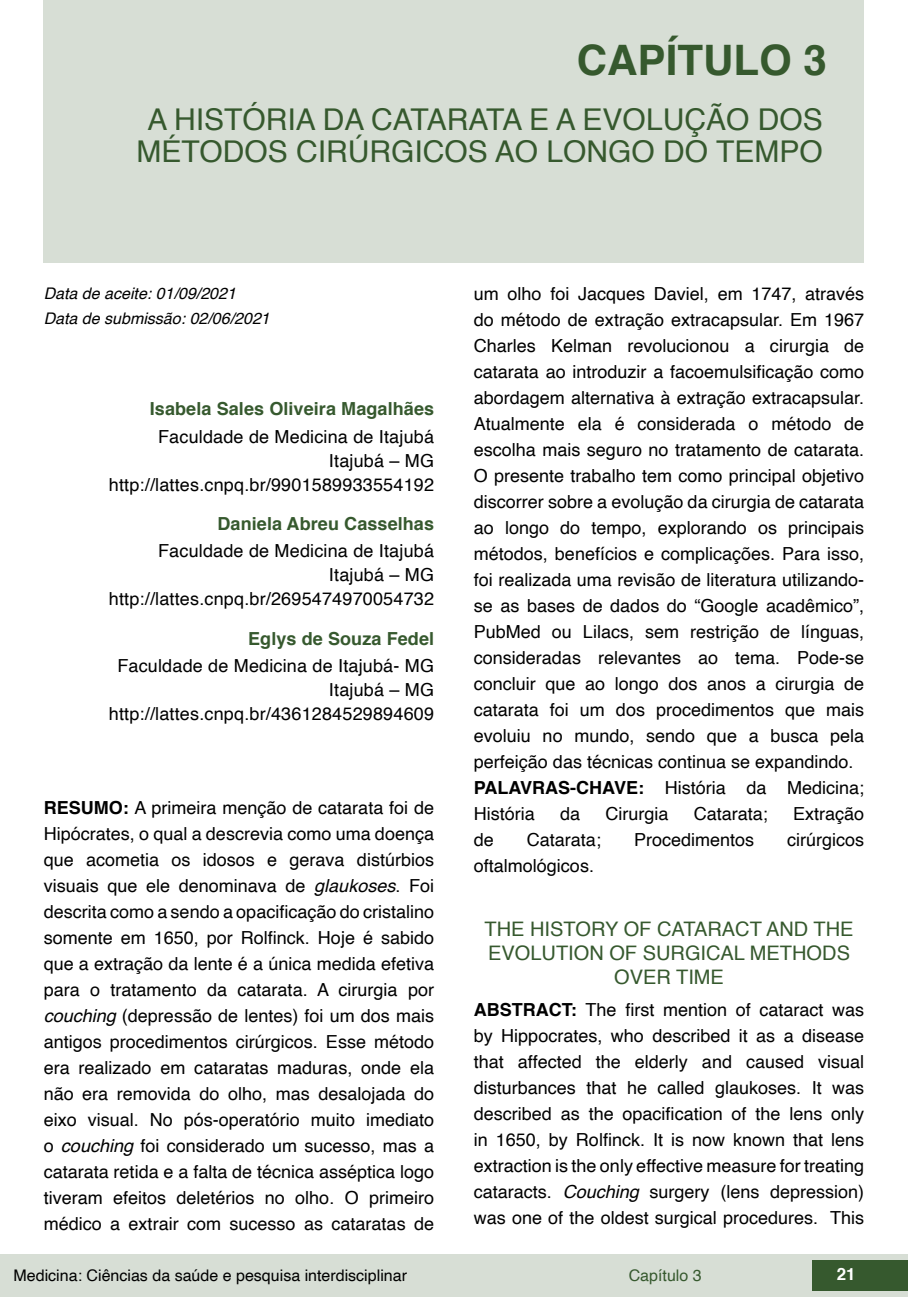
<style>
.page{position:relative;width:908px;height:1304px;background:#fff}
.page>*{position:absolute;margin:0;border:0;box-sizing:border-box;transform-origin:0 0}
.t1{font:700 42px "Helvetica";color:#36592e}
.t2{font:30px/32px "Helvetica";color:#36592e;text-align:center}
.t3{font:20px/24px "Helvetica";color:#36592e;text-align:center}
.t4{font:18px/26px "Helvetica";color:#000;text-align:right}
.t5{font:700 18px "Helvetica";letter-spacing:.005em;color:#36592e}
.t6{font:700 16.8px "Helvetica";color:#fff}
.t7{font:16px "Helvetica";color:#000}
.t8{font:italic 16px "Helvetica";color:#000}
.t9{font:16px "Helvetica";color:#36592e}
.s1{font-weight:700}
.s2{font-style:italic}
</style>
<div class="page">
<div style="left:0;top:1254px;width:906px;height:43px;background:#d7ded5"></div>
<div style="left:812px;top:1261px;width:95px;height:30px;background:#36592e"></div>
<div style="left:44px;top:0;width:819px;height:263px;background:#d7ded5"></div>
<h1 class="t1" style="left:576px;top:26px;width:251px">CAPÍTULO 3</h1>
<h2 class="t2" style="left:136px;top:104px;width:687px">A HISTÓRIA DA CATARATA E A EVOLUÇÃO DOS<br>MÉTODOS CIRÚRGICOS AO LONGO DO TEMPO</h2>
<p class="t8" style="left:44px;top:280px;width:194px">Data de aceite: 01/09/2021</p>
<p class="t8" style="left:44px;top:306px;width:227px">Data de submissão: 02/06/2021</p>
<p class="t5" style="left:150px;top:395px;width:285px">Isabela Sales Oliveira Magalhães</p>
<p class="t4" style="left:109px;top:425px;width:326px;line-height:24px">Faculdade de Medicina de Itajubá<br>Itajubá – MG http://lattes.cnpq.br/9901589933554192</p>
<p class="t5" style="left:217px;top:509px;width:218px">Daniela Abreu Casselhas</p>
<p class="t4" style="left:109px;top:540px;width:326px;line-height:24px">Faculdade de Medicina de Itajubá<br>Itajubá – MG http://lattes.cnpq.br/2695474970054732</p>
<p class="t5" style="left:248px;top:624px;width:187px">Eglys de Souza Fedel</p>
<p class="t4" style="left:109px;top:654px;width:326px;line-height:24px">Faculdade de Medicina de Itajubá- MG<br>Itajubá – MG http://lattes.cnpq.br/4361284529894609</p>
<p class="t4" style="left:44px;top:795px;width:392px;text-align:justify"><span class="s1">RESUMO:</span> A primeira menção de catarata foi de Hipócrates, o qual a descrevia como uma doença que acometia os idosos e gerava distúrbios visuais que ele denominava de <span class="s2">glaukoses</span>. Foi descrita como a sendo a opacificação do cristalino somente em 1650, por Rolfinck. Hoje é sabido que a extração da lente é a única medida efetiva para o tratamento da catarata. A cirurgia por <span class="s2">couching</span> (depressão de lentes) foi um dos mais antigos procedimentos cirúrgicos. Esse método era realizado em cataratas maduras, onde ela não era removida do olho, mas desalojada do eixo visual. No pós-operatório muito imediato o <span class="s2">couching</span> foi considerado um sucesso, mas a catarata retida e a falta de técnica asséptica logo tiveram efeitos deletérios no olho. O primeiro médico a extrair com sucesso as cataratas de</p>
<p class="t4" style="left:473px;top:281px;width:392px;text-align:left">um olho foi Jacques Daviel, em 1747, através do método de extração extracapsular. Em 1967<br>Charles Kelman revolucionou a cirurgia de catarata ao introduzir a facoemulsificação como abordagem alternativa à extração extracapsular.<br>Atualmente ela é considerada o método de escolha mais seguro no tratamento de catarata.<br>O presente trabalho tem como principal objetivo discorrer sobre a evolução da cirurgia de catarata ao longo do tempo, explorando os principais métodos, benefícios e complicações. Para isso, foi realizada uma revisão de literatura utilizando&shy;se as bases de dados do “Google acadêmico”, PubMed ou Lilacs, sem restrição de línguas, consideradas relevantes ao tema. Pode-se concluir que ao longo dos anos a cirurgia de catarata foi um dos procedimentos que mais evoluiu no mundo, sendo que a busca pela perfeição das técnicas continua se expandindo.<br><span class="s1">PALAVRAS-CHAVE:</span> História da Medicina; História</p>
<p class="t4" style="left:560px;top:801px;width:22px">da</p>
<p class="t4" style="left:605px;top:801px;width:65px">Cirurgia</p>
<p class="t4" style="left:693px;top:801px;width:76px">Catarata;</p>
<p class="t4" style="left:792px;top:801px;width:73px">Extração</p>
<p class="t4" style="left:473px;top:827px;width:22px">de</p>
<p class="t4" style="left:526px;top:827px;width:76px">Catarata;</p>
<p class="t4" style="left:633px;top:827px;width:122px">Procedimentos</p>
<p class="t4" style="left:786px;top:827px;width:79px">cirúrgicos</p>
<p class="t4" style="left:473px;top:853px;width:122px">oftalmológicos.</p>
<p class="t3" style="left:484px;top:918px;width:370px">THE HISTORY OF CATARACT AND THE<br>EVOLUTION OF SURGICAL METHODS<br>OVER TIME</p>
<p class="t4" style="left:473px;top:997px;width:392px;text-align:justify"><span class="s1">ABSTRACT:</span> The first mention of cataract was by Hippocrates, who described it as a disease that affected the elderly and caused visual disturbances that he called glaukoses. It was described as the opacification of the lens only in 1650, by Rolfinck. It is now known that lens extraction is the only effective measure for treating cataracts. <span class="s2">Couching</span> surgery (lens depression) was one of the oldest surgical procedures. This</p>
<p class="t7" style="left:14px;top:1263px;width:395px">Medicina: Ciências da saúde e pesquisa interdisciplinar</p>
<p class="t9" style="left:628px;top:1263px;width:74px">Capítulo 3</p>
<p class="t6" style="left:836px;top:1261px;width:20px">21</p>
</div>
